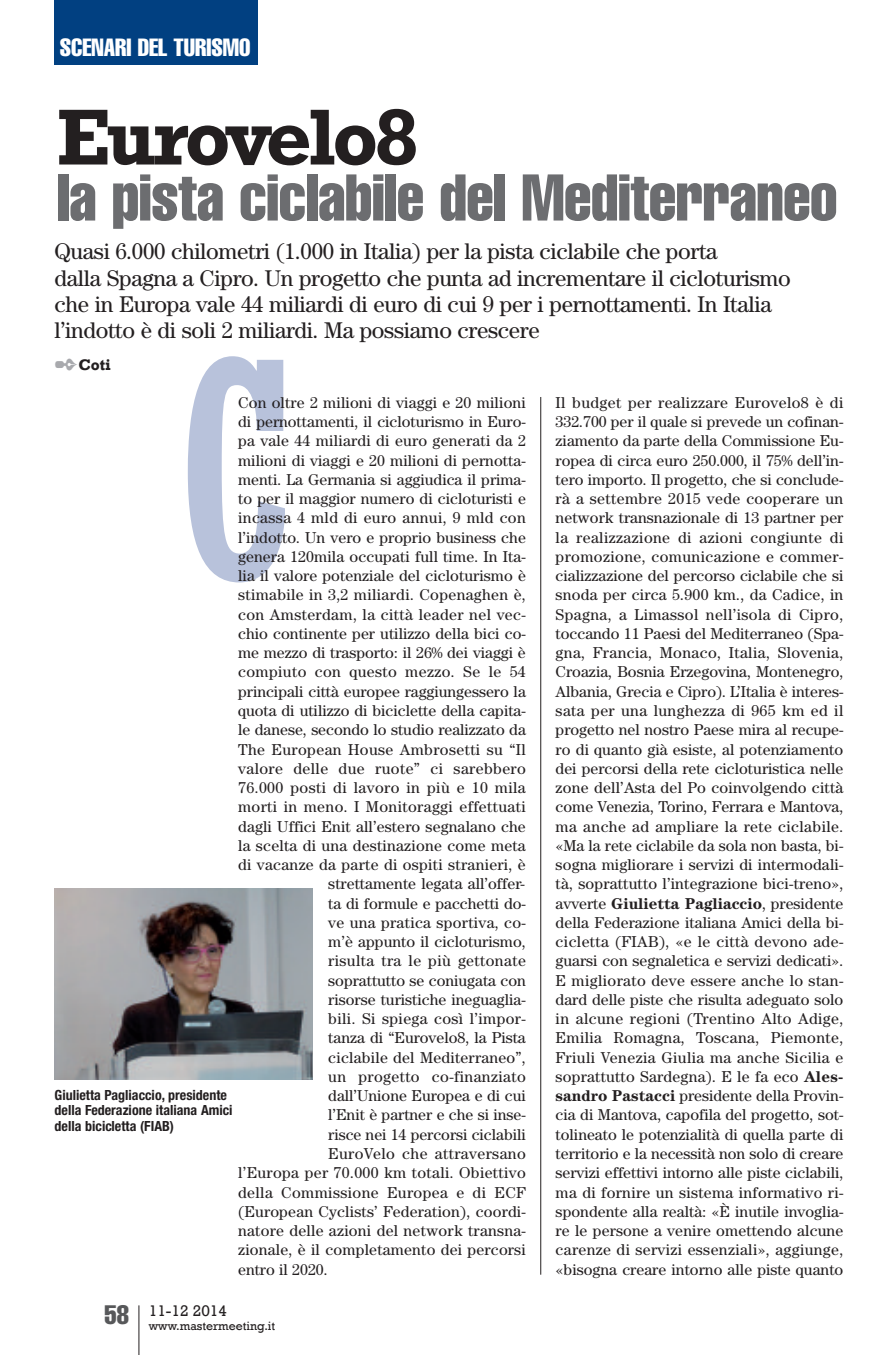
<style>
.page{position:relative;width:893px;height:1355px;background:#fff}
.page>*{position:absolute;margin:0;border:0;box-sizing:border-box;transform-origin:0 0}
.t1{font:700 80.5px "Rockwell";letter-spacing:-.05em;color:#231f20}
.t2{font:extra-condensed 64.75px "Helvetica";letter-spacing:-.01em;color:#6c6d70}
.t3{font:extra-condensed 24.5px "Helvetica";color:#fff}
.t4{font:22.75px/26.2px "Century";letter-spacing:-.015em;color:#231f20}
.t5{font:15.75px/19.2px "Century";letter-spacing:.01em;color:#231f20;text-align:justify}
.t6{font:15.75px "Rockwell";color:#231f20}
.t7{font:700 15.75px "Rockwell";color:#231f20}
.t8{font:700 condensed 14px/15.8px "Helvetica Neue";color:#231f20}
.t9{font:12.25px "Rockwell";color:#231f20}
.s1{color:#a8a9ad}
.s2{font-weight:700}
</style>
<div class="page">
<hr style="left:540px;top:397px;width:1px;height:877px;background:#231f20">
<hr style="left:138px;top:1305px;width:1px;height:49px;background:#231f20">
<div style="left:55px;top:0;width:203px;height:64px;background:#014081"></div>
<svg style="left:188px;top:356px;width:97px;height:226px"></svg>
<img style="left:55px;top:888px;width:258px;height:191px">
<h3 class="t3" style="left:60px;top:39px;width:192px">SCENARI DEL TURISMO</h3>
<h1 class="t1" style="left:57px;top:88px;width:364px">Eurovelo8</h1>
<h2 class="t2" style="left:57px;top:174px;width:782px">la pista ciclabile del Mediterraneo</h2>
<p class="t4" style="left:55px;top:240px;width:738px">Quasi 6.000 chilometri (1.000 in Italia) per la pista ciclabile che porta<br>dalla Spagna a Cipro. Un progetto che punta ad incrementare il cicloturismo che in Europa vale 44 miliardi di euro di cui 9 per i pernottamenti. In Italia l’indotto è di soli 2 miliardi. Ma possiamo crescere</p>
<p class="t7" style="left:55px;top:354px;width:58px"><span class="s1">✒</span>Coti</p>
<p class="t5" style="left:556px;top:394px;width:289px">Il budget per realizzare Eurovelo8 è di 332.700 per il quale si prevede un cofinan&shy;ziamento da parte della Commissione Eu&shy;ropea di circa euro 250.000, il 75% dell’in&shy;tero importo. Il progetto, che si conclude&shy;rà a settembre 2015 vede cooperare un network transnazionale di 13 partner per la realizzazione di azioni congiunte di promozione, comunicazione e commer&shy;cializzazione del percorso ciclabile che si snoda per circa 5.900 km., da Cadice, in Spagna, a Limassol nell’isola di Cipro, toccando 11 Paesi del Mediterraneo (Spa&shy;gna, Francia, Monaco, Italia, Slovenia, Croazia, Bosnia Erzegovina, Montenegro, Albania, Grecia e Cipro). L’Italia è interes&shy;sata per una lunghezza di 965 km ed il progetto nel nostro Paese mira al recupe&shy;ro di quanto già esiste, al potenziamento dei percorsi della rete cicloturistica nelle zone dell’Asta del Po coinvolgendo città come Venezia, Torino, Ferrara e Mantova, ma anche ad ampliare la rete ciclabile. «Ma la rete ciclabile da sola non basta, bi&shy;sogna migliorare i servizi di intermodali&shy;tà, soprattutto l’integrazione bici-treno», avverte <span class="s2">Giulietta Pagliaccio</span>, presidente della Federazione italiana Amici della bi&shy;cicletta (FIAB), «e le città devono ade&shy;guarsi con segnaletica e servizi dedicati».<br>E migliorato deve essere anche lo stan&shy;dard delle piste che risulta adeguato solo in alcune regioni (Trentino Alto Adige, Emilia Romagna, Toscana, Piemonte, Friuli Venezia Giulia ma anche Sicilia e soprattutto Sardegna). E le fa eco <span class="s2">Ales&shy;sandro Pastacci</span> presidente della Provin&shy;cia di Mantova, capofila del progetto, sot&shy;tolineato le potenzialità di quella parte di territorio e la necessità non solo di creare servizi effettivi intorno alle piste ciclabili, ma di fornire un sistema informativo ri&shy;spondente alla realtà: «È inutile invoglia&shy;re le persone a venire omettendo alcune carenze di servizi essenziali», aggiunge, «bisogna creare intorno alle piste quanto</p>
<p class="t5" style="left:238px;top:394px;width:289px">Con oltre 2 milioni di viaggi e 20 milioni</p>
<p class="t5" style="left:238px;top:413px;width:289px">di pernottamenti, il cicloturismo in Euro-</p>
<p class="t5" style="left:238px;top:432px;width:289px">pa vale 44 miliardi di euro generati da 2</p>
<p class="t5" style="left:238px;top:452px;width:289px">milioni di viaggi e 20 milioni di pernotta-</p>
<p class="t5" style="left:238px;top:471px;width:289px">menti. La Germania si aggiudica il prima-</p>
<p class="t5" style="left:238px;top:490px;width:289px">to per il maggior numero di cicloturisti e</p>
<p class="t5" style="left:238px;top:509px;width:289px">incassa 4 mld di euro annui, 9 mld con</p>
<p class="t5" style="left:238px;top:529px;width:289px">l’indotto. Un vero e proprio business che</p>
<p class="t5" style="left:238px;top:548px;width:289px">genera 120mila occupati full time. In Ita-</p>
<p class="t5" style="left:238px;top:567px;width:289px">lia il valore potenziale del cicloturismo è</p>
<p class="t5" style="left:238px;top:586px;width:289px">stimabile in 3,2 miliardi. Copenaghen è,</p>
<p class="t5" style="left:238px;top:606px;width:289px">con Amsterdam, la città leader nel vec-</p>
<p class="t5" style="left:238px;top:625px;width:289px">chio continente per utilizzo della bici co-</p>
<p class="t5" style="left:238px;top:644px;width:289px">me mezzo di trasporto: il 26% dei viaggi è</p>
<p class="t5" style="left:238px;top:663px;width:289px">compiuto con questo mezzo. Se le 54</p>
<p class="t5" style="left:238px;top:683px;width:289px">principali città europee raggiungessero la</p>
<p class="t5" style="left:238px;top:702px;width:289px">quota di utilizzo di biciclette della capita-</p>
<p class="t5" style="left:238px;top:721px;width:289px">le danese, secondo lo studio realizzato da</p>
<p class="t5" style="left:238px;top:740px;width:289px">The European House Ambrosetti su “Il</p>
<p class="t5" style="left:238px;top:760px;width:289px">valore delle due ruote” ci sarebbero</p>
<p class="t5" style="left:238px;top:779px;width:289px">76.000 posti di lavoro in più e 10 mila</p>
<p class="t5" style="left:238px;top:798px;width:289px">morti in meno. I Monitoraggi effettuati</p>
<p class="t5" style="left:238px;top:817px;width:289px">dagli Uffici Enit all’estero segnalano che</p>
<p class="t5" style="left:238px;top:837px;width:289px">la scelta di una destinazione come meta</p>
<p class="t5" style="left:238px;top:856px;width:289px">di vacanze da parte di ospiti stranieri, è</p>
<p class="t5" style="left:328px;top:875px;width:198px">strettamente legata all’offer-</p>
<p class="t5" style="left:328px;top:894px;width:199px">ta di formule e pacchetti do-</p>
<p class="t5" style="left:328px;top:914px;width:199px">ve una pratica sportiva, co-</p>
<p class="t5" style="left:328px;top:933px;width:199px">m’è appunto il cicloturismo,</p>
<p class="t5" style="left:328px;top:952px;width:199px">risulta tra le più gettonate</p>
<p class="t5" style="left:328px;top:971px;width:199px">soprattutto se coniugata con</p>
<p class="t5" style="left:328px;top:991px;width:199px">risorse turistiche ineguaglia-</p>
<p class="t5" style="left:328px;top:1010px;width:199px">bili. Si spiega così l’impor-</p>
<p class="t5" style="left:328px;top:1029px;width:199px">tanza di “Eurovelo8, la Pista</p>
<p class="t5" style="left:328px;top:1048px;width:199px">ciclabile del Mediterraneo”,</p>
<p class="t5" style="left:328px;top:1068px;width:199px">un progetto co-finanziato</p>
<p class="t5" style="left:328px;top:1087px;width:199px">dall’Unione Europea e di cui</p>
<p class="t5" style="left:328px;top:1106px;width:199px">l’Enit è partner e che si inse-</p>
<p class="t5" style="left:328px;top:1125px;width:199px">risce nei 14 percorsi ciclabili</p>
<p class="t5" style="left:328px;top:1145px;width:199px">EuroVelo che attraversano</p>
<p class="t5" style="left:238px;top:1164px;width:289px">l’Europa per 70.000 km totali. Obiettivo</p>
<p class="t5" style="left:238px;top:1183px;width:289px">della Commissione Europea e di ECF</p>
<p class="t5" style="left:238px;top:1202px;width:289px">(European Cyclists’ Federation), coordi-</p>
<p class="t5" style="left:238px;top:1222px;width:289px">natore delle azioni del network transna-</p>
<p class="t5" style="left:238px;top:1241px;width:289px">zionale, è il completamento dei percorsi</p>
<p class="t5" style="left:238px;top:1260px;width:91px">entro il 2020.</p>
<p class="t8" style="left:55px;top:1087px;width:179px">Giulietta Pagliaccio, presidente della Federazione italiana Amici della bicicletta (FIAB)</p>
<p class="t9" style="left:105px;top:1318px;width:172px"><sup>58</sup> www.mastermeeting.it</p>
<p class="t6" style="left:149px;top:1300px;width:80px">11-12 2014</p>
</div>
